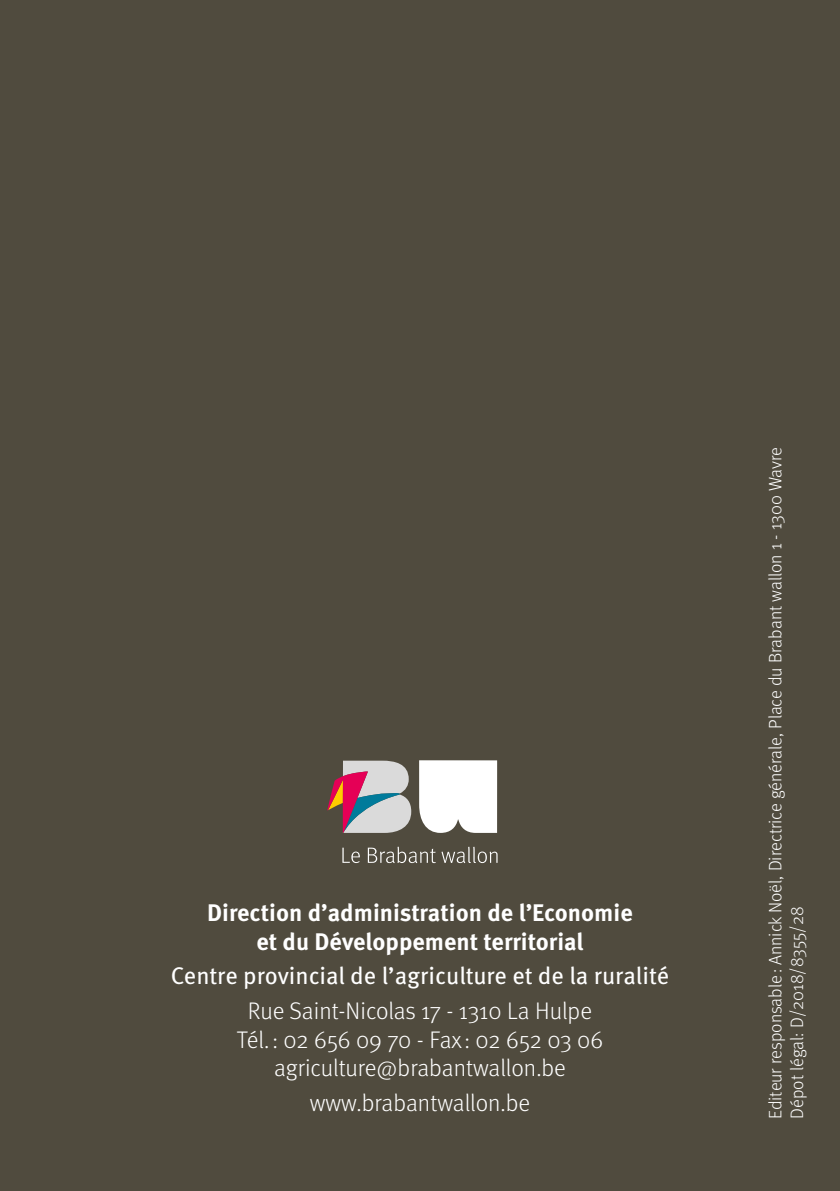
<style>
.page{position:relative;width:840px;height:1191px;background:#fff}
.page>*{position:absolute;margin:0;border:0;box-sizing:border-box;transform-origin:0 0}
.t1{font:300 24px/28.8px "Meta OT";color:#fff;text-align:center}
.t2{font:700 24px/28.8px "Meta OT";color:#fff;text-align:center}
.t3{font:24px "Meta OT";letter-spacing:-.005em;color:#fff}
.t4{font:300 18px/21.6px "Meta OT";color:#fff}
</style>
<div class="page">
<div style="left:0;top:0;width:839px;height:1191px;background:#504b3e"></div>
<svg style="left:419px;top:760px;width:78px;height:73px;background:#f6f6f5"></svg>
<svg style="left:327px;top:760px;width:84px;height:73px"></svg>
<svg style="left:342px;top:847px;width:17px;height:16px"></svg>
<svg style="left:367px;top:846px;width:68px;height:17px"></svg>
<svg style="left:441px;top:846px;width:56px;height:17px"></svg>
<p class="t2" style="left:207px;top:898px;width:427px">Direction d’administration de l’Economie et du Développement territorial</p>
<p class="t3" style="left:171px;top:961px;width:499px">Centre provincial de l’agriculture et de la ruralité</p>
<p class="t1" style="left:237px;top:996px;width:367px">Rue Saint-Nicolas 17 - 1310 La Hulpe<br>Tél. : 02 656 09 70 - Fax: 02 652 03 06 agriculture@brabantwallon.be</p>
<p class="t1" style="left:309px;top:1088px;width:222px">www.brabantwallon.be</p>
<p class="t4" style="left:764px;top:1119px;width:673px;rotate:-90deg">Editeur responsable : Annick Noël, Directrice générale, Place du Brabant wallon 1 - 1300 Wavre<br>Dépot légal: D/2018/8355/28</p>
</div>
